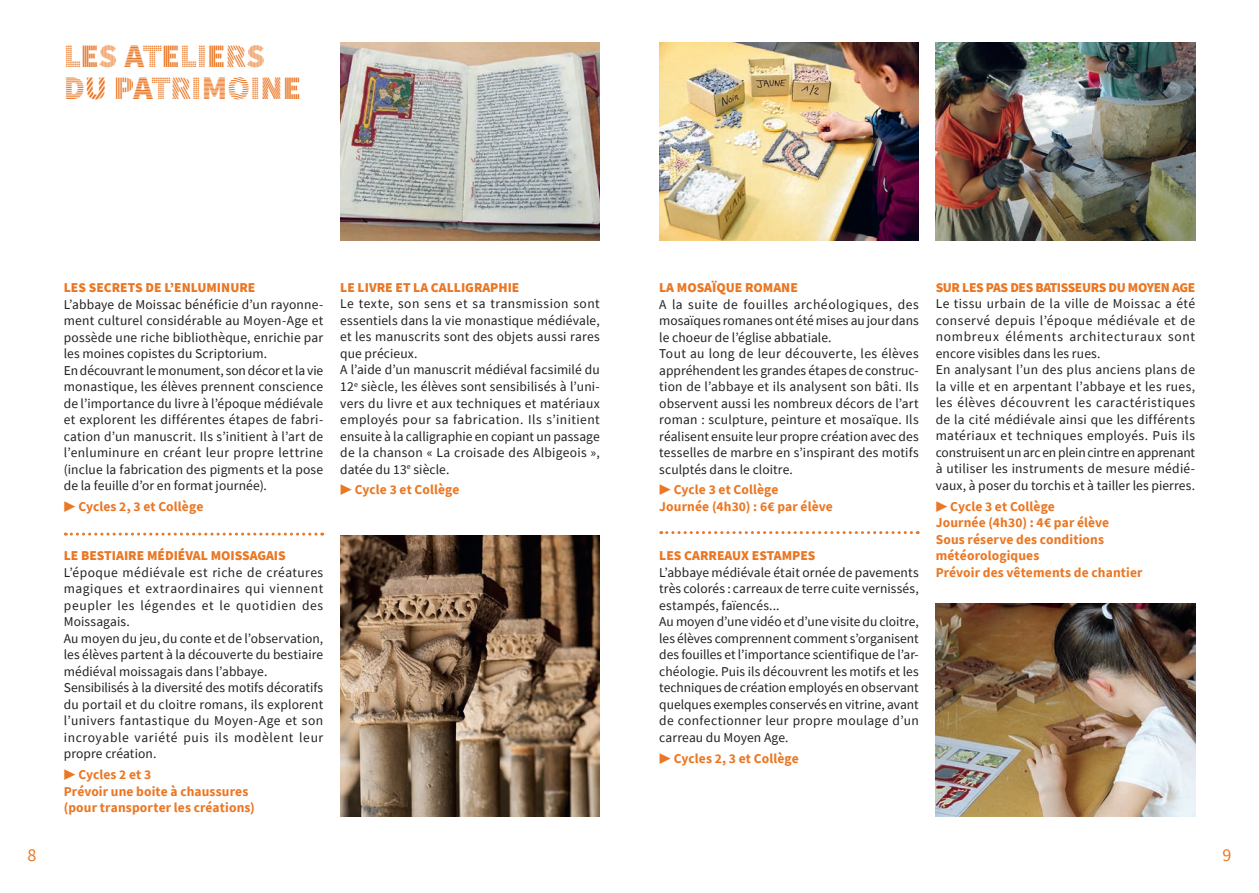
<style>
.page{position:relative;width:1259px;height:893px;background:#fff}
.page>*{position:absolute;margin:0;border:0;box-sizing:border-box;transform-origin:0 0}
.t1{font:900 33px/31.5px "Source Sans Pro DISPLAYV2";color:#ea7724}
.t2{font:18px "Source Sans Pro";color:#ea7724}
.t3{font:13.5px/16.5px "Source Sans Pro";letter-spacing:.015em;color:#231f20}
.t4{font:700 13.5px/16.5px "Source Sans Pro";letter-spacing:.01em;color:#ea7724}
.t5{font:900 13.5px "Source Sans Pro";color:#ea7724}
.t6{font:900 13.5px "Source Sans Pro";letter-spacing:-.03em;color:#ea7724}
</style>
<div class="page">
<svg style="left:661px;top:531px;width:257px;height:3px"></svg>
<img style="left:935px;top:604px;width:260px;height:212px">
<img style="left:935px;top:43px;width:260px;height:197px">
<svg style="left:65px;top:533px;width:258px;height:3px"></svg>
<img style="left:340px;top:536px;width:260px;height:280px">
<img style="left:340px;top:43px;width:260px;height:197px">
<img style="left:659px;top:43px;width:259px;height:197px">
<h1 class="t1" style="left:64px;top:42px;width:239px">LES ATELIERS<br>DU PATRIMOINE</h1>
<p class="t5" style="left:64px;top:278px;width:193px">LES SECRETS DE L’ENLUMINURE</p>
<p class="t3" style="left:64px;top:296px;width:261px">L’abbaye de Moissac bénéficie d’un rayonne&shy;ment culturel considérable au Moyen-Age et possède une riche bibliothèque, enrichie par les moines copistes du Scriptorium.<br>En découvrant le monument, son décor et la vie monastique, les élèves prennent conscience de l’importance du livre à l’époque médiévale et explorent les différentes étapes de fabri&shy;cation d’un manuscrit. Ils s’initient à l’art de l’enluminure en créant leur propre lettrine (inclue la fabrication des pigments et la pose de la feuille d’or en format journée).</p>
<p class="t4" style="left:64px;top:498px;width:141px">▶ Cycles 2, 3 et Collège</p>
<p class="t5" style="left:64px;top:546px;width:223px">LE BESTIAIRE MÉDIÉVAL MOISSAGAIS</p>
<p class="t3" style="left:64px;top:564px;width:261px">L’époque médiévale est riche de créatures magiques et extraordinaires qui viennent peupler les légendes et le quotidien des Moissagais.<br>Au moyen du jeu, du conte et de l’observation, les élèves partent à la découverte du bestiaire médiéval moissagais dans l’abbaye.<br>Sensibilisés à la diversité des motifs décoratifs du portail et du cloitre romans, ils explorent l’univers fantastique du Moyen-Age et son incroyable variété puis ils modèlent leur propre création.</p>
<p class="t4" style="left:64px;top:766px;width:193px">▶ Cycles 2 et 3<br>Prévoir une boite à chaussures (pour transporter les créations)</p>
<p class="t5" style="left:340px;top:278px;width:181px">LE LIVRE ET LA CALLIGRAPHIE</p>
<p class="t3" style="left:340px;top:296px;width:261px">Le texte, son sens et sa transmission sont essentiels dans la vie monastique médiévale, et les manuscrits sont des objets aussi rares que précieux.<br>A l’aide d’un manuscrit médiéval facsimilé du 12<sup>e</sup> siècle, les élèves sont sensibilisés à l’uni&shy;vers du livre et aux techniques et matériaux employés pour sa fabrication. Ils s’initient ensuite à la calligraphie en copiant un passage de la chanson « La croisade des Albigeois », datée du 13<sup>e</sup> siècle.</p>
<p class="t4" style="left:340px;top:481px;width:121px">▶ Cycle 3 et Collège</p>
<p class="t5" style="left:659px;top:278px;width:140px">LA MOSAÏQUE ROMANE</p>
<p class="t3" style="left:659px;top:296px;width:261px">A la suite de fouilles archéologiques, des mosaïques romanes ont été mises au jour dans le choeur de l’église abbatiale.<br>Tout au long de leur découverte, les élèves appréhendent les grandes étapes de construc&shy;tion de l’abbaye et ils analysent son bâti. Ils observent aussi les nombreux décors de l’art roman : sculpture, peinture et mosaïque. Ils réalisent ensuite leur propre création avec des tesselles de marbre en s’inspirant des motifs sculptés dans le cloitre.</p>
<p class="t4" style="left:659px;top:481px;width:175px">▶ Cycle 3 et Collège<br>Journée (4h30) : 6€ par élève</p>
<p class="t5" style="left:659px;top:546px;width:158px">LES CARREAUX ESTAMPES</p>
<p class="t3" style="left:659px;top:564px;width:261px">L’abbaye médiévale était ornée de pavements très colorés : carreaux de terre cuite vernissés, estampés, faïencés...<br>Au moyen d’une vidéo et d’une visite du cloitre, les élèves comprennent comment s’organisent des fouilles et l’importance scientifique de l’ar&shy;chéologie. Puis ils découvrent les motifs et les techniques de création employés en observant quelques exemples conservés en vitrine, avant de confectionner leur propre moulage d’un carreau du Moyen Age.</p>
<p class="t4" style="left:659px;top:750px;width:141px">▶ Cycles 2, 3 et Collège</p>
<p class="t6" style="left:935px;top:278px;width:261px">SUR LES PAS DES BATISSEURS DU MOYEN AGE</p>
<p class="t3" style="left:935px;top:296px;width:261px">Le tissu urbain de la ville de Moissac a été conservé depuis l’époque médiévale et de nombreux éléments architecturaux sont encore visibles dans les rues.<br>En analysant l’un des plus anciens plans de la ville et en arpentant l’abbaye et les rues, les élèves découvrent les caractéristiques de la cité médiévale ainsi que les différents matériaux et techniques employés. Puis ils construisent un arc en plein cintre en apprenant à utiliser les instruments de mesure médié&shy;vaux, à poser du torchis et à tailler les pierres.</p>
<p class="t4" style="left:935px;top:498px;width:208px">▶ Cycle 3 et Collège<br>Journée (4h30) : 4€ par élève<br>Sous réserve des conditions météorologiques<br>Prévoir des vêtements de chantier</p>
<h2 class="t2" style="left:27px;top:844px;width:10px">8</h2>
<h2 class="t2" style="left:1222px;top:844px;width:10px">9</h2>
</div>
